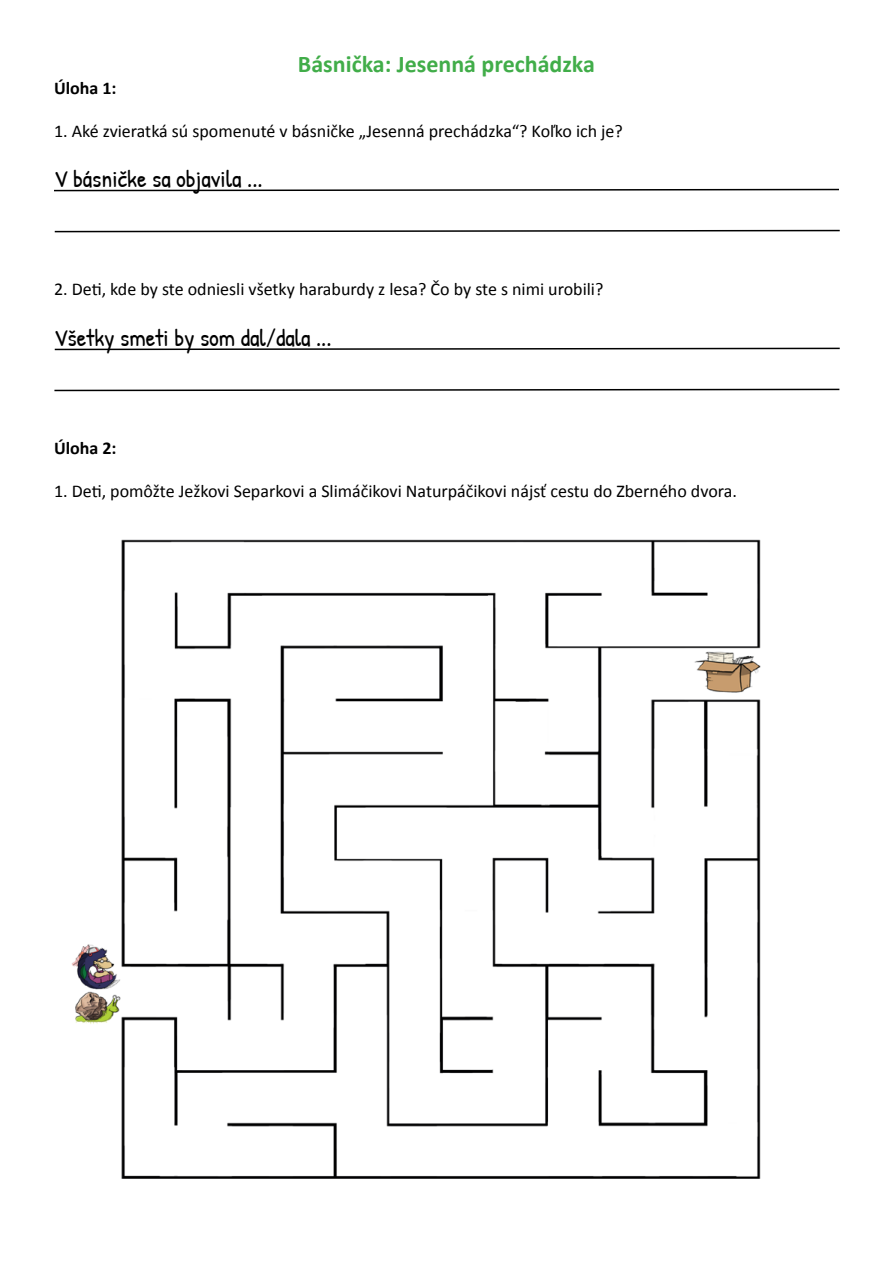
<style>
.page{position:relative;width:893px;height:1263px;background:#fff}
.page>*{position:absolute;margin:0;border:0;box-sizing:border-box;transform-origin:0 0}
.t1{font:24px "Patrick Hand";color:#000}
.t2{font:700 24px "Calibri";color:#41ad49}
.t3{font:18px "Calibri";color:#000}
.t4{font:700 18px "Calibri";color:#000}
</style>
<div class="page">
<svg style="left:54px;top:188px;width:785px;height:4px"></svg>
<svg style="left:54px;top:229px;width:786px;height:4px"></svg>
<svg style="left:54px;top:347px;width:786px;height:4px"></svg>
<svg style="left:54px;top:388px;width:786px;height:4px"></svg>
<img style="left:72px;top:539px;width:689px;height:640px">
<h1 class="t2" style="left:298px;top:49px;width:299px">Básnička: Jesenná prechádzka</h1>
<p class="t4" style="left:54px;top:76px;width:64px">Úloha 1:</p>
<p class="t3" style="left:54px;top:119px;width:570px">1. Aké zvieratká sú spomenuté v básničke „Jesenná prechádzka“? Koľko ich je?</p>
<h1 class="t1" style="left:54px;top:162px;width:210px">V básničke sa objavila ...</h1>
<p class="t3" style="left:54px;top:278px;width:551px">2. Deti, kde by ste odniesli všetky haraburdy z lesa? Čo by ste s nimi urobili?</p>
<h1 class="t1" style="left:54px;top:321px;width:279px">Všetky smeti by som dal/dala ...</h1>
<p class="t4" style="left:54px;top:436px;width:64px">Úloha 2:</p>
<p class="t3" style="left:54px;top:479px;width:684px">1. Deti, pomôžte Ježkovi Separkovi a Slimáčikovi Naturpáčikovi nájsť cestu do Zberného dvora.</p>
</div>
